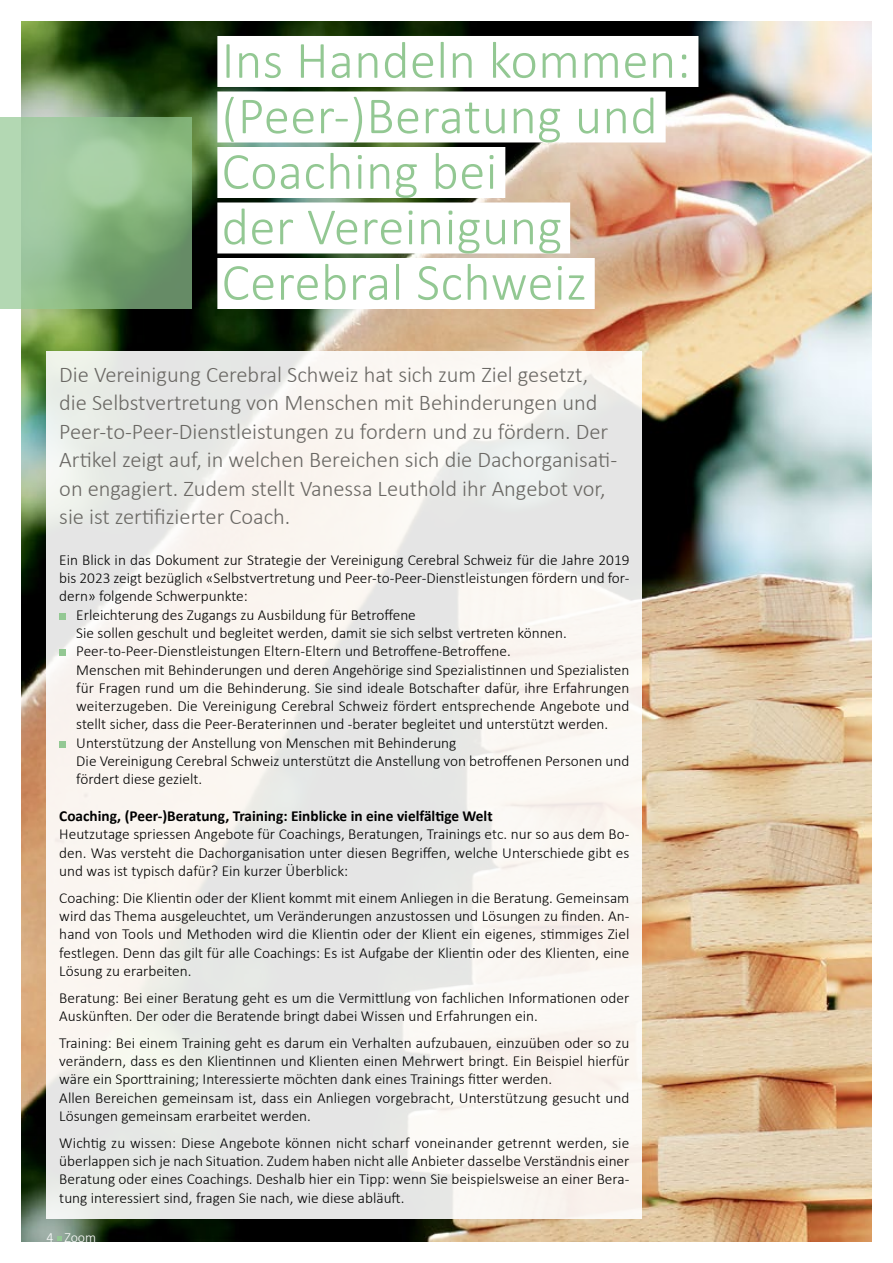
<style>
.page{position:relative;width:893px;height:1263px;background:#fff}
.page>*{position:absolute;margin:0;border:0;box-sizing:border-box;transform-origin:0 0}
.t1{font:300 52.5px/55.5px "Calibri";letter-spacing:.01em;color:#93c893}
.t2{font:300 22.5px/28.5px "Calibri";color:#6a6864}
.t3{font:300 15.3px/18.3px "Calibri";color:#000;text-align:justify}
.t4{font:700 15.3px "Calibri";color:#000}
.t5{font:300 13.95px "Calibri";color:#fff}
</style>
<div class="page">
<img style="left:21px;top:21px;width:851px;height:1221px">
<svg style="left:0;top:117px;width:191px;height:192px;background:#90bb8d"></svg>
<svg style="left:57px;top:1236px;width:4px;height:5px"></svg>
<div style="left:217px;top:36px;width:481px;height:51px;background:#fff"></div>
<div style="left:217px;top:91px;width:449px;height:51px;background:#fff"></div>
<div style="left:217px;top:147px;width:288px;height:51px;background:#fff"></div>
<div style="left:217px;top:202px;width:353px;height:51px;background:#fff"></div>
<div style="left:217px;top:258px;width:378px;height:51px;background:#fff"></div>
<div style="left:47px;top:351px;width:595px;height:868px;background:linear-gradient(to bottom,#f3f0ed,#efedeb)"></div>
<div style="left:59px;top:613px;width:7px;height:7px;background:#93c893"></div>
<div style="left:59px;top:649px;width:7px;height:7px;background:#93c893"></div>
<div style="left:59px;top:741px;width:7px;height:7px;background:#93c893"></div>
<h1 class="t1" style="left:222px;top:30px;width:470px">Ins Handeln kommen: (Peer-)Beratung und<br>Coaching bei<br>der Vereinigung<br>Cerebral Schweiz</h1>
<p class="t2" style="left:59px;top:359px;width:559px">Die Vereinigung Cerebral Schweiz hat sich zum Ziel gesetzt, die Selbstvertretung von Menschen mit Behinderungen und Peer-to-Peer-Dienstleistungen zu fordern und zu fördern. Der Artikel zeigt auf, in welchen Bereichen sich die Dachorganisati&shy;on engagiert. Zudem stellt Vanessa Leuthold ihr Angebot vor, sie ist zertifizierter Coach.</p>
<p class="t3" style="left:59px;top:550px;width:572px">Ein Blick in das Dokument zur Strategie der Vereinigung Cerebral Schweiz für die Jahre 2019</p>
<p class="t3" style="left:59px;top:568px;width:571px">bis 2023 zeigt bezüglich «Selbstvertretung und Peer-to-Peer-Dienstleistungen fördern und for-</p>
<p class="t3" style="left:59px;top:586px;width:190px">dern» folgende Schwerpunkte:</p>
<p class="t3" style="left:76px;top:605px;width:341px">Erleichterung des Zugangs zu Ausbildung für Betroffene</p>
<p class="t3" style="left:76px;top:623px;width:492px">Sie sollen geschult und begleitet werden, damit sie sich selbst vertreten können.</p>
<p class="t3" style="left:76px;top:641px;width:436px">Peer-to-Peer-Dienstleistungen Eltern-Eltern und Betroffene-Betroffene.</p>
<p class="t3" style="left:76px;top:660px;width:555px">Menschen mit Behinderungen und deren Angehörige sind Spezialistinnen und Spezialisten</p>
<p class="t3" style="left:76px;top:678px;width:555px">für Fragen rund um die Behinderung. Sie sind ideale Botschafter dafür, ihre Erfahrungen</p>
<p class="t3" style="left:76px;top:696px;width:555px">weiterzugeben. Die Vereinigung Cerebral Schweiz fördert entsprechende Angebote und</p>
<p class="t3" style="left:76px;top:714px;width:533px">stellt sicher, dass die Peer-Beraterinnen und -berater begleitet und unterstützt werden.</p>
<p class="t3" style="left:76px;top:733px;width:382px">Unterstützung der Anstellung von Menschen mit Behinderung</p>
<p class="t3" style="left:76px;top:751px;width:555px">Die Vereinigung Cerebral Schweiz unterstützt die Anstellung von betroffenen Personen und</p>
<p class="t3" style="left:76px;top:769px;width:127px">fördert diese gezielt.</p>
<p class="t4" style="left:59px;top:806px;width:435px">Coaching, (Peer-)Beratung, Training: Einblicke in eine vielfältige Welt</p>
<p class="t3" style="left:59px;top:824px;width:572px">Heutzutage spriessen Angebote für Coachings, Beratungen, Trainings etc. nur so aus dem Bo&shy;den. Was versteht die Dachorganisation unter diesen Begriffen, welche Unterschiede gibt es und was ist typisch dafür? Ein kurzer Überblick:</p>
<p class="t3" style="left:59px;top:888px;width:572px">Coaching: Die Klientin oder der Klient kommt mit einem Anliegen in die Beratung. Gemeinsam wird das Thema ausgeleuchtet, um Veränderungen anzustossen und Lösungen zu finden. An&shy;hand von Tools und Methoden wird die Klientin oder der Klient ein eigenes, stimmiges Ziel festlegen. Denn das gilt für alle Coachings: Es ist Aufgabe der Klientin oder des Klienten, eine Lösung zu erarbeiten.</p>
<p class="t3" style="left:59px;top:988px;width:572px">Beratung: Bei einer Beratung geht es um die Vermittlung von fachlichen Informationen oder<br>Auskünften. Der oder die Beratende bringt dabei Wissen und Erfahrungen ein.</p>
<p class="t3" style="left:59px;top:1033px;width:572px;text-align:left">Training: Bei einem Training geht es darum ein Verhalten aufzubauen, einzuüben oder so zu verändern, dass es den Klientinnen und Klienten einen Mehrwert bringt. Ein Beispiel hierfür wäre ein Sporttraining; Interessierte möchten dank eines Trainings fitter werden.<br>Allen Bereichen gemeinsam ist, dass ein Anliegen vorgebracht, Unterstützung gesucht und Lösungen gemeinsam erarbeitet werden.</p>
<p class="t3" style="left:59px;top:1133px;width:572px">Wichtig zu wissen: Diese Angebote können nicht scharf voneinander getrennt werden, sie überlappen sich je nach Situation. Zudem haben nicht alle Anbieter dasselbe Verständnis einer Beratung oder eines Coachings. Deshalb hier ein Tipp: wenn Sie beispielsweise an einer Bera&shy;tung interessiert sind, fragen Sie nach, wie diese abläuft.</p>
<p class="t5" style="left:47px;top:1229px;width:51px">4 Zoom</p>
</div>
